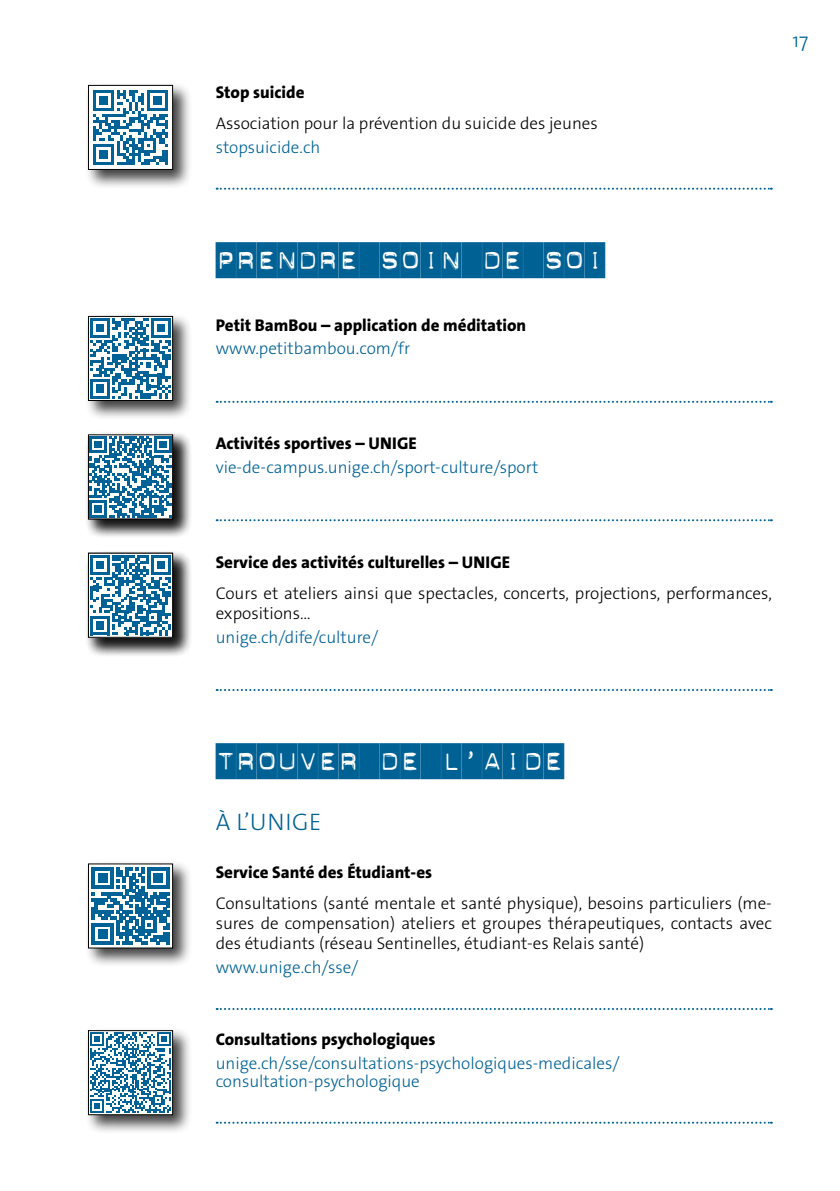
<style>
.page{position:relative;width:840px;height:1191px;background:#fff}
.page>*{position:absolute;margin:0;border:0;box-sizing:border-box;transform-origin:0 0}
.t1{font:36px "Dynamoe";color:#006195}
.t2{font:300 24px "The Sans Os F";letter-spacing:.025em;color:#006195}
.t3{font:300 20px "The Sans Os F";color:#006297}
.t4{font:300 17px/20px "The Sans Os F";color:#000}
.t5{font:300 17px/18px "The Sans Os F";color:#006195}
.t6{font:800 17px "The Sans Os F";color:#000}
</style>
<div class="page">
<svg style="left:216px;top:188px;width:555px;height:2px"></svg>
<svg style="left:216px;top:401px;width:555px;height:2px"></svg>
<svg style="left:216px;top:519px;width:555px;height:2px"></svg>
<svg style="left:216px;top:689px;width:555px;height:2px"></svg>
<svg style="left:216px;top:1008px;width:555px;height:2px"></svg>
<svg style="left:216px;top:1121px;width:555px;height:2px"></svg>
<div style="left:84px;top:81px;width:108px;height:108px;background:#000;opacity:.75"></div>
<div style="left:88px;top:85px;width:84px;height:84px;background:#fff"></div>
<svg style="left:93px;top:90px;width:75px;height:75px"></svg>
<div style="left:88px;top:85px;width:85px;height:85px;border:1px solid #000"></div>
<div style="left:84px;top:312px;width:108px;height:108px;background:#000;opacity:.75"></div>
<svg style="left:90px;top:318px;width:81px;height:81px"></svg>
<svg style="left:90px;top:318px;width:80px;height:80px"></svg>
<div style="left:88px;top:316px;width:85px;height:85px;border:1px solid #000"></div>
<div style="left:84px;top:431px;width:108px;height:108px;background:#000;opacity:.75"></div>
<svg style="left:90px;top:436px;width:81px;height:81px"></svg>
<div style="left:88px;top:434px;width:85px;height:85px;border:1px solid #000"></div>
<div style="left:84px;top:549px;width:108px;height:108px;background:#000;opacity:.75"></div>
<svg style="left:90px;top:555px;width:81px;height:81px"></svg>
<svg style="left:90px;top:555px;width:80px;height:80px"></svg>
<div style="left:88px;top:553px;width:85px;height:85px;border:1px solid #000"></div>
<div style="left:84px;top:860px;width:108px;height:108px;background:#000;opacity:.75"></div>
<svg style="left:90px;top:865px;width:81px;height:81px"></svg>
<svg style="left:92px;top:867px;width:77px;height:77px"></svg>
<div style="left:88px;top:863px;width:85px;height:85px;border:1px solid #000"></div>
<div style="left:84px;top:1026px;width:108px;height:108px;background:#000;opacity:.75"></div>
<svg style="left:90px;top:1032px;width:81px;height:81px"></svg>
<div style="left:88px;top:1030px;width:85px;height:85px;border:1px solid #000"></div>
<p class="t6" style="left:215px;top:81px;width:90px">Stop suicide</p>
<p class="t4" style="left:215px;top:113px;width:383px">Association pour la prévention du suicide des jeunes</p>
<p class="t5" style="left:215px;top:138px;width:106px">stopsuicide.ch</p>
<p class="t3" style="left:792px;top:27px;width:17px">17</p>
<h1 class="t1" style="left:215px;top:242px;width:391px">PRENDRE SOIN DE SOI</h1>
<p class="t6" style="left:215px;top:314px;width:312px">Petit BamBou – application de méditation</p>
<p class="t5" style="left:215px;top:340px;width:196px">www.petitbambou.com/fr</p>
<p class="t6" style="left:215px;top:432px;width:202px">Activités sportives – UNIGE</p>
<p class="t5" style="left:215px;top:458px;width:324px">vie-de-campus.unige.ch/sport-culture/sport</p>
<p class="t6" style="left:215px;top:551px;width:296px">Service des activités culturelles – UNIGE</p>
<p class="t4" style="left:215px;top:583px;width:557px">Cours et ateliers ainsi que spectacles, concerts, projections, performances, expositions...</p>
<p class="t5" style="left:215px;top:628px;width:164px">unige.ch/dife/culture/</p>
<h1 class="t1" style="left:215px;top:743px;width:350px">TROUVER DE L’AIDE</h1>
<h2 class="t2" style="left:216px;top:806px;width:107px">À L’UNIGE</h2>
<p class="t6" style="left:215px;top:861px;width:218px">Service Santé des Étudiant-es</p>
<p class="t4" style="left:215px;top:893px;width:557px;text-align:justify">Consultations (santé mentale et santé physique), besoins particuliers (me&shy;sures de compensation) ateliers et groupes thérapeutiques, contacts avec des étudiants (réseau Sentinelles, étudiant-es Relais santé)</p>
<p class="t5" style="left:215px;top:958px;width:144px">www.unige.ch/sse/</p>
<p class="t6" style="left:215px;top:1028px;width:221px">Consultations psychologiques</p>
<p class="t5" style="left:215px;top:1054px;width:405px">unige.ch/sse/consultations-psychologiques-medicales/ consultation-psychologique</p>
</div>
